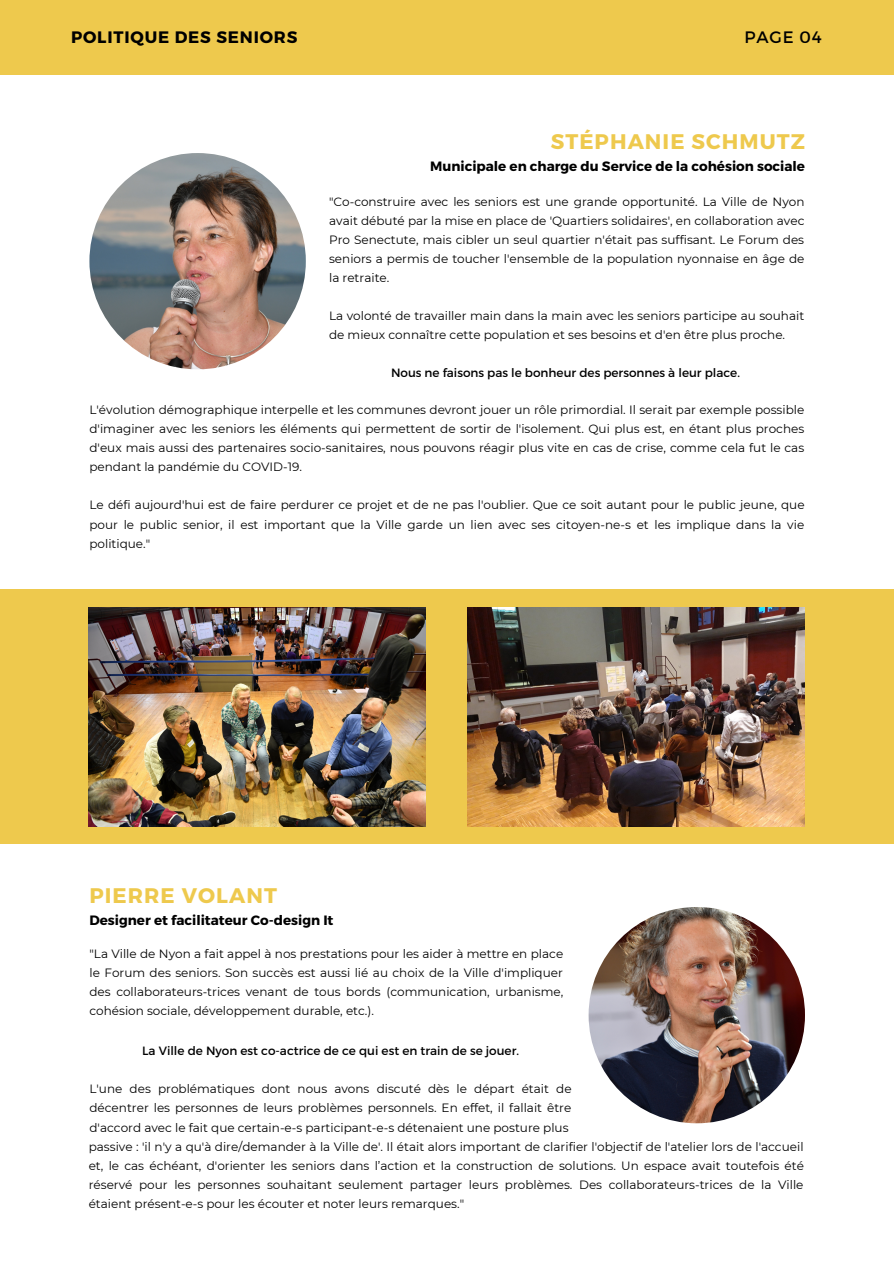
<style>
.page{position:relative;width:894px;height:1264px;background:#fff}
.page>*{position:absolute;margin:0;border:0;box-sizing:border-box;transform-origin:0 0}
.t1{font:700 21.15px "Montserrat";letter-spacing:.05em;color:#eec94d}
.t2{font:700 16.5px "Montserrat";letter-spacing:.05em;color:#000}
.t3{font:16.5px "Montserrat";letter-spacing:.05em;color:#000}
.t4{font:700 13.5px "Montserrat";color:#000}
.t5{font:12px/19px "Montserrat";color:#000;text-align:justify}
</style>
<div class="page">
<div style="left:0;top:0;width:893px;height:74px;background:#eec94d"></div>
<img style="left:588px;top:907px;width:216px;height:216px;border-radius:50%">
<div style="left:0;top:589px;width:893px;height:255px;background:#eec94d"></div>
<img style="left:89px;top:608px;width:336px;height:218px">
<img style="left:467px;top:608px;width:337px;height:218px">
<img style="left:89px;top:153px;width:217px;height:216px;border-radius:50%">
<p class="t2" style="left:71px;top:27px;width:228px">POLITIQUE DES SENIORS</p>
<p class="t3" style="left:744px;top:27px;width:79px">PAGE 04</p>
<p class="t1" style="left:550px;top:128px;width:256px">STÉPHANIE SCHMUTZ</p>
<p class="t4" style="left:430px;top:157px;width:376px">Municipale en charge du Service de la cohésion sociale</p>
<p class="t5" style="left:329px;top:192px;width:477px">"Co-construire avec les seniors est une grande opportunité. La Ville de Nyon avait débuté par la mise en place de 'Quartiers solidaires', en collaboration avec Pro Senectute, mais cibler un seul quartier n'était pas suffisant. Le Forum des seniors a permis de toucher l'ensemble de la population nyonnaise en âge de la retraite.</p>
<p class="t5" style="left:329px;top:306px;width:476px">La volonté de travailler main dans la main avec les seniors participe au souhait de mieux connaître cette population et ses besoins et d'en être plus proche.</p>
<p class="t5" style="left:391px;top:363px;width:350px">Nous ne faisons pas le bonheur des personnes à leur place.</p>
<p class="t5" style="left:89px;top:400px;width:716px">L'évolution démographique interpelle et les communes devront jouer un rôle primordial. Il serait par exemple possible d'imaginer avec les seniors les éléments qui permettent de sortir de l'isolement. Qui plus est, en étant plus proches d'eux mais aussi des partenaires socio-sanitaires, nous pouvons réagir plus vite en cas de crise, comme cela fut le cas pendant la pandémie du COVID-19.</p>
<p class="t5" style="left:89px;top:495px;width:716px">Le défi aujourd'hui est de faire perdurer ce projet et de ne pas l'oublier. Que ce soit autant pour le public jeune, que pour le public senior, il est important que la Ville garde un lien avec ses citoyen-ne-s et les implique dans la vie politique."</p>
<p class="t1" style="left:89px;top:881px;width:189px">PIERRE VOLANT</p>
<p class="t4" style="left:89px;top:910px;width:245px">Designer et facilitateur Co-design It</p>
<p class="t5" style="left:89px;top:943px;width:475px">"La Ville de Nyon a fait appel à nos prestations pour les aider à mettre en place le Forum des seniors. Son succès est aussi lié au choix de la Ville d'impliquer des collaborateurs-trices venant de tous bords (communication, urbanisme, cohésion sociale, développement durable, etc.).</p>
<p class="t5" style="left:142px;top:1041px;width:378px">La Ville de Nyon est co-actrice de ce qui est en train de se jouer.</p>
<p class="t5" style="left:89px;top:1079px;width:483px">L'une des problématiques dont nous avons discuté dès le départ était de décentrer les personnes de leurs problèmes personnels. En effet, il fallait être d'accord avec le fait que certain-e-s participant-e-s détenaient une posture plus</p>
<p class="t5" style="left:89px;top:1137px;width:716px">passive : 'il n'y a qu'à dire/demander à la Ville de'. Il était alors important de clarifier l'objectif de l'atelier lors de l'accueil et, le cas échéant, d'orienter les seniors dans l’action et la construction de solutions. Un espace avait toutefois été réservé pour les personnes souhaitant seulement partager leurs problèmes. Des collaborateurs-trices de la Ville étaient présent-e-s pour les écouter et noter leurs remarques."</p>
</div>
